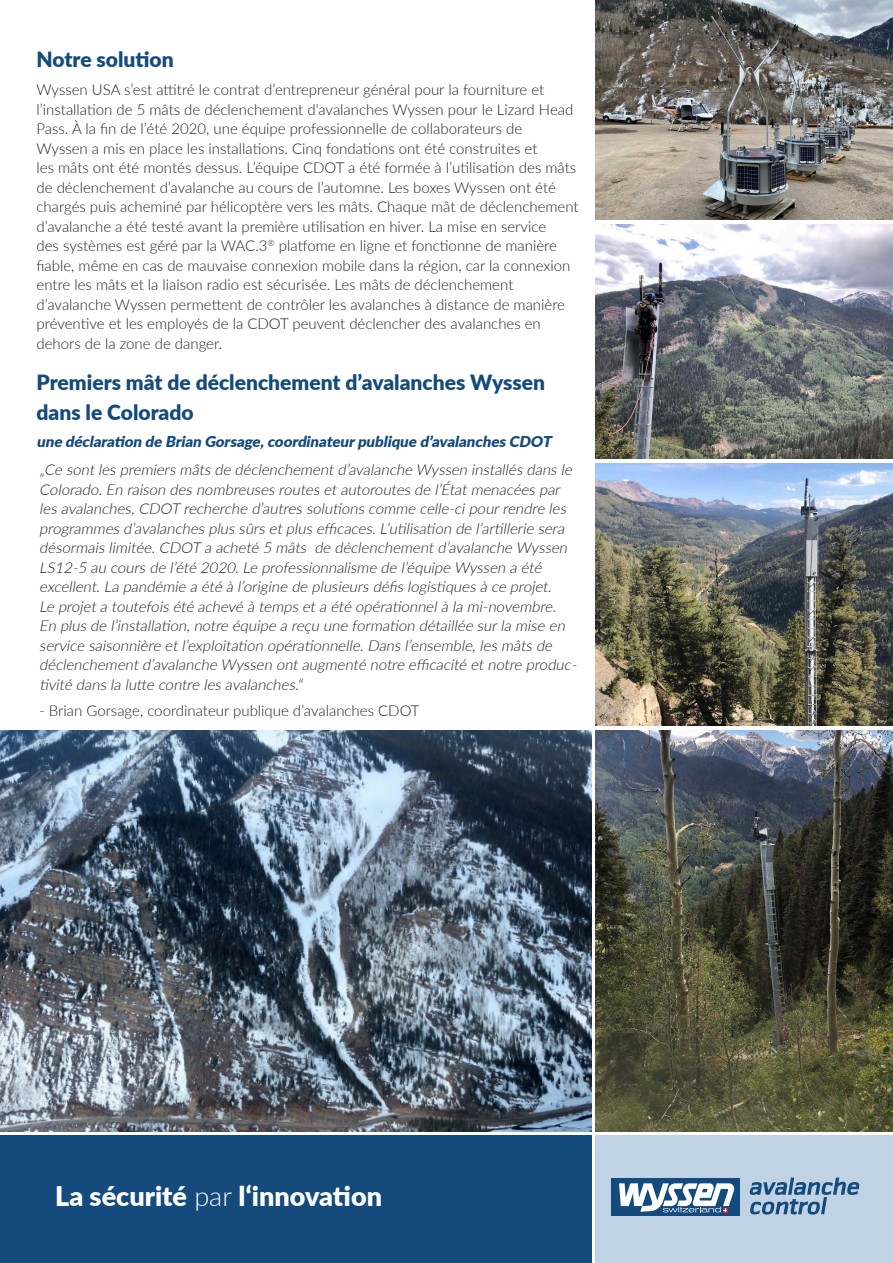
<style>
.page{position:relative;width:893px;height:1263px;background:#fff}
.page>*{position:absolute;margin:0;border:0;box-sizing:border-box;transform-origin:0 0}
.t1{font:900 27px "Lato";color:#fff}
.t2{font:900 21px/30px "Lato";color:#144a7c}
.t3{font:300 15px/19.5px "Lato";color:#231f20}
.t4{font:italic 300 15px/19.5px "Lato";color:#231f20}
.t5{font:italic 900 15px "Lato";color:#144a7c}
.s1{font-weight:300}
</style>
<div class="page">
<div style="left:0;top:1135px;width:591px;height:128px;background:#144a7c"></div>
<div style="left:595px;top:1135px;width:298px;height:128px;background:#c0d3e5"></div>
<div style="left:612px;top:1178px;width:128px;height:37px;background:#144a7c"></div>
<svg style="left:750px;top:1177px;width:109px;height:37px"></svg>
<svg style="left:619px;top:1183px;width:116px;height:29px"></svg>
<img style="left:595px;top:224px;width:298px;height:235px">
<img style="left:595px;top:0;width:298px;height:219px">
<img style="left:595px;top:463px;width:298px;height:262px">
<img style="left:595px;top:730px;width:298px;height:401px">
<img style="left:0;top:730px;width:591px;height:401px">
<h2 class="t2" style="left:37px;top:44px;width:139px">Notre solution</h2>
<p class="t3" style="left:37px;top:80px;width:544px">Wyssen USA s’est attitré le contrat d’entrepreneur général pour la fourniture et l’installation de 5 mâts de déclenchement d‘avalanches Wyssen pour le Lizard Head Pass. À la fin de l’été 2020, une équipe professionnelle de collaborateurs de<br>Wyssen a mis en place les installations. Cinq fondations ont été construites et<br>les mâts ont été montés dessus. L’équipe CDOT a été formée à l’utilisation des mâts de déclenchement d’avalanche au cours de l’automne. Les boxes Wyssen ont été chargés puis acheminé par hélicoptère vers les mâts. Chaque mât de déclenchement d’avalanche a été testé avant la première utilisation en hiver. La mise en service<br>des systèmes est géré par la WAC.3<sup>®</sup> platfome en ligne et fonctionne de manière fiable, même en cas de mauvaise connexion mobile dans la région, car la connexion entre les mâts et la liaison radio est sécurisée. Les mâts de déclenchement d’avalanche Wyssen permettent de contrôler les avalanches à distance de manière préventive et les employés de la CDOT peuvent déclencher des avalanches en dehors de la zone de danger.</p>
<h2 class="t2" style="left:37px;top:366px;width:510px">Premiers mât de déclenchement d’avalanches Wyssen dans le Colorado</h2>
<p class="t5" style="left:37px;top:430px;width:520px">une déclaration de Brian Gorsage,coordinateurpublique d’avalanchesCDOT</p>
<p class="t4" style="left:39px;top:459px;width:542px">„Ce sontlespremiersmâtsde déclenchementd’avalanche Wyssen installésdansle Colorado.En raison desnombreusesroutesetautoroutesde l’Étatmenacéespar lesavalanches,CDOT recherche d’autressolutionscomme celle-cipourrendre les programmesd’avalanchesplussûrsetplusefficaces.L’utilisation de l’artillerie sera désormaislimitée.CDOT a acheté 5 mâts de déclenchementd’avalanche Wyssen LS12-5 au coursde l’été 2020.Le professionnalisme de l’équipe Wyssen a été excellent.La pandémie a été à l’origine de plusieursdéfislogistiquesà ce projet.<br>Le projeta toutefoisété achevé à tempseta été opérationnelà la mi-novembre.<br>En plusde l’installation,notre équipe a reçu une formation détaillée surla mise en service saisonnière etl’exploitation opérationnelle.Dansl’ensemble,lesmâtsde déclenchementd’avalanche Wyssen ontaugmenté notre efficacité etnotre produc&shy;tivité dansla lutte contre lesavalanches.“</p>
<p class="t3" style="left:39px;top:700px;width:382px">- Brian Gorsage, coordinateur publique d’avalanches CDOT</p>
<h1 class="t1" style="left:55px;top:1175px;width:328px">La sécurité <span class="s1">par</span> l‘innovation</h1>
</div>
